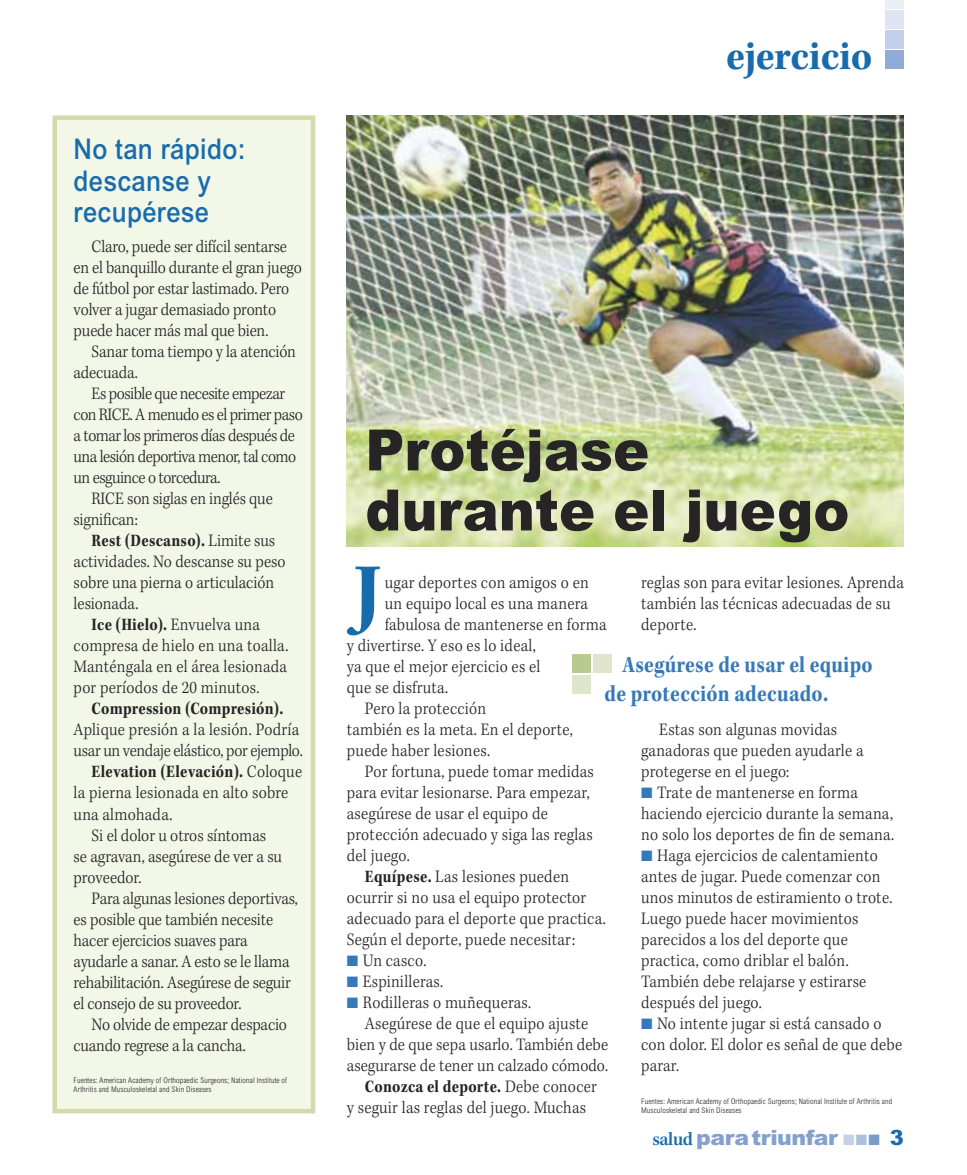
<style>
.page{position:relative;width:967px;height:1175px;background:#fff}
.page>*{position:absolute;margin:0;border:0;box-sizing:border-box;transform-origin:0 0}
.t1{font:85.2px "Kepler Std Bold Scn";color:#186cac}
.t2{font:900 57px/60px "Arial MT Std";color:#272425;scale:.95 1}
.t3{font:42px "Kepler Std Bold Scn";letter-spacing:-.01em;color:#186cac}
.t4{font:500 28.5px/31.5px "Arial MT Std";letter-spacing:.015em;color:#186cac;scale:.9 1}
.t5{font:24px/28.5px "Kepler Std Bold Scn";letter-spacing:.01em;color:#3679b9;scale:.9 1}
.t6{font:900 21px "Arial MT Std";letter-spacing:-.02em;color:#84a1ce;scale:1.05 1}
.t7{font:300 18px/21px "Kepler Std";letter-spacing:.01em;color:#272425;scale:.9 1}
.t8{font:300 18px/21px "Kepler Std";letter-spacing:-.01em;color:#272425;scale:.9 1}
.t9{font:18px "Kepler Std Bold Scn";letter-spacing:.015em;color:#272425;scale:.9 1}
.t10{font:300 18px "Kepler Std";letter-spacing:-.03em;color:#272425;scale:.9 1}
.t11{font:300 18px "Kepler Std";letter-spacing:-.025em;color:#272425;scale:.9 1}
.t12{font:300 condensed 7.8px/9.8px "Arial MT Std";letter-spacing:.015em;color:#272425}
.s1{font-family:"Kepler Std";font-weight:300}
.s2{font-family:"Kepler Std Bold Scn";font-weight:400}
.s3{color:#3679b9}
.s4{font-family:"Kepler Std Semibold Scn";font-weight:400;font-size:19.5px;color:#186cac}
.s5{color:#c5d1e8}
.s6{color:#aec0df}
.s7{color:#7a9bca}
.s8{color:#186cac}
</style>
<div class="page">
<div style="left:885px;top:51px;width:18px;height:18px;background:#90acd6"></div>
<div style="left:885px;top:31px;width:18px;height:18px;background:#c1cfe8"></div>
<div style="left:885px;top:10px;width:18px;height:18px;background:#dee4f3"></div>
<div style="left:885px;top:0;width:18px;height:8px;background:#eaeef7"></div>
<div style="left:52px;top:115px;width:263px;height:998px;background:#f2f7e8"></div>
<img style="left:347px;top:115px;width:556px;height:431px">
<div style="left:572px;top:654px;width:18px;height:18px;background:#b8ca90"></div>
<div style="left:572px;top:675px;width:18px;height:18px;background:#dde6cc"></div>
<div style="left:593px;top:654px;width:18px;height:18px;background:#dde6cc"></div>
<h3 class="t4" style="left:74px;top:133px;width:192px">No tan rápido: descanse y recupérese</h3>
<p class="t8" style="left:74px;top:237px;width:255px;text-indent:18px">Claro, puede ser difícil sentarse en el banquillo durante el gran juego de fútbol por estar lastimado. Pero volver a jugar demasiado pronto puede hacer más mal que bien.</p>
<p class="t8" style="left:74px;top:342px;width:248px;text-indent:18px">Sanar toma tiempo y la atención adecuada.</p>
<p class="t11" style="left:92px;top:383px;width:216px">Es posible que necesite empezar</p>
<p class="t10" style="left:74px;top:404px;width:256px">con RICE. A menudo es el primer paso</p>
<p class="t10" style="left:74px;top:425px;width:247px">a tomar los primeros días después de</p>
<p class="t10" style="left:74px;top:446px;width:249px">una lesión deportiva menor, tal como</p>
<p class="t10" style="left:74px;top:467px;width:165px">un esguince o torcedura.</p>
<p class="t7" style="left:92px;top:489px;width:203px">RICE son siglas en inglés que</p>
<p class="t8" style="left:74px;top:510px;width:73px">significan:</p>
<p class="t9" style="left:92px;top:530px;width:205px">Rest (Descanso). <span class="s1">Limite sus</span></p>
<p class="t7" style="left:74px;top:552px;width:237px">actividades. No descanse su peso sobre una pierna o articulación lesionada.</p>
<p class="t9" style="left:92px;top:614px;width:188px">Ice (Hielo). <span class="s1">Envuelva una</span></p>
<p class="t7" style="left:74px;top:636px;width:240px;text-align:justify">compresa de hielo en una toalla.<br>Manténgala en el área lesionada por períodos de 20 minutos.</p>
<p class="t9" style="left:92px;top:698px;width:215px">Compression (Compresión).</p>
<p class="t8" style="left:74px;top:720px;width:256px">Aplique presión a la lesión. Podría usar un vendaje elástico, por ejemplo.</p>
<p class="t9" style="left:92px;top:761px;width:235px">Elevation (Elevación). <span class="s1">Coloque</span></p>
<p class="t7" style="left:74px;top:783px;width:240px">la pierna lesionada en alto sobre una almohada.</p>
<p class="t7" style="left:74px;top:825px;width:233px;text-indent:18px">Si el dolor u otros síntomas se agravan, asegúrese de ver a su proveedor.</p>
<p class="t8" style="left:74px;top:888px;width:250px;text-indent:18px">Para algunas lesiones deportivas, es posible que también necesite hacer ejercicios suaves para ayudarle a sanar. A esto se le llama rehabilitación. Asegúrese de seguir el consejo de su proveedor.</p>
<p class="t8" style="left:74px;top:1014px;width:238px;text-indent:18px">No olvide de empezar despacio cuando regrese a la cancha.</p>
<p class="t12" style="left:74px;top:1075px;width:215px">Fuentes: American Academy of Orthopaedic Surgeons; National Institute of<br>Arthritis and Musculoskeletal and Skin Diseases</p>
<h3 class="t3" style="left:725px;top:32px;width:148px">ejercicio</h3>
<h2 class="t2" style="left:365px;top:418px;width:511px">Protéjase durante el juego</h2>
<p class="t7" style="left:640px;top:573px;width:293px">reglas son para evitar lesiones. Aprenda también las técnicas adecuadas de su deporte.</p>
<h1 class="t1" style="left:353px;top:545px;width:29px">J</h1>
<p class="t7" style="left:384px;top:573px;width:228px">ugar deportes con amigos o en</p>
<p class="t7" style="left:384px;top:594px;width:227px">un equipo local es una manera</p>
<p class="t7" style="left:384px;top:615px;width:248px">fabulosa de mantenerse en forma</p>
<p class="t7" style="left:347px;top:636px;width:211px">y divertirse. Y eso es lo ideal,</p>
<p class="t7" style="left:347px;top:657px;width:216px">ya que el mejor ejercicio es el</p>
<p class="t7" style="left:347px;top:678px;width:114px">que se disfruta.</p>
<p class="t7" style="left:365px;top:699px;width:136px">Pero la protección</p>
<p class="t7" style="left:347px;top:720px;width:252px">también es la meta. En el deporte,</p>
<p class="t7" style="left:347px;top:741px;width:160px">puede haber lesiones.</p>
<p class="t7" style="left:365px;top:762px;width:256px">Por fortuna, puede tomar medidas</p>
<p class="t7" style="left:347px;top:783px;width:271px">para evitar lesionarse. Para empezar,</p>
<p class="t7" style="left:347px;top:804px;width:225px">asegúrese de usar el equipo de</p>
<p class="t7" style="left:347px;top:825px;width:274px">protección adecuado y siga las reglas</p>
<p class="t7" style="left:347px;top:846px;width:71px">del juego.</p>
<p class="t7" style="left:365px;top:867px;width:228px"><span class="s2">Equípese.</span> Las lesiones pueden</p>
<p class="t7" style="left:347px;top:888px;width:267px">ocurrir si no usa el equipo protector</p>
<p class="t7" style="left:347px;top:909px;width:289px">adecuado para el deporte que practica.</p>
<p class="t7" style="left:347px;top:930px;width:255px">Según el deporte, puede necesitar:</p>
<p class="t7" style="left:347px;top:951px;width:90px"><span class="s3">■</span> Un casco.</p>
<p class="t7" style="left:347px;top:972px;width:108px"><span class="s3">■</span> Espinilleras.</p>
<p class="t7" style="left:347px;top:993px;width:206px"><span class="s3">■</span> Rodilleras o muñequeras.</p>
<p class="t7" style="left:365px;top:1014px;width:249px">Asegúrese de que el equipo ajuste</p>
<p class="t7" style="left:347px;top:1035px;width:292px">bien y de que sepa usarlo. También debe</p>
<p class="t7" style="left:347px;top:1056px;width:291px">asegurarse de tener un calzado cómodo.</p>
<p class="t9" style="left:365px;top:1076px;width:259px">Conozca el deporte. <span class="s1">Debe conocer</span></p>
<p class="t7" style="left:347px;top:1098px;width:267px">y seguir las reglas del juego. Muchas</p>
<h3 class="t5" style="left:604px;top:651px;width:299px;text-indent:18px">Asegúrese de usar el equipo de protección adecuado.</h3>
<p class="t7" style="left:640px;top:720px;width:248px;text-indent:18px">Estas son algunas movidas ganadoras que pueden ayudarle a protegerse en el juego:</p>
<p class="t7" style="left:640px;top:783px;width:282px"><span class="s3">■</span> Trate de mantenerse en forma haciendo ejercicio durante la semana, no solo los deportes de fin de semana.</p>
<p class="t7" style="left:640px;top:846px;width:280px"><span class="s3">■</span> Haga ejercicios de calentamiento antes de jugar. Puede comenzar con unos minutos de estiramiento o trote.<br>Luego puede hacer movimientos parecidos a los del deporte que practica, como driblar el balón.<br>También debe relajarse y estirarse después del juego.</p>
<p class="t7" style="left:640px;top:1014px;width:291px"><span class="s3">■</span> No intente jugar si está cansado o con dolor. El dolor es señal de que debe parar.</p>
<p class="t12" style="left:640px;top:1096px;width:252px">Fuentes: American Academy of Orthopaedic Surgeons; National Institute of Arthritis and<br>Musculoskeletal and Skin Diseases</p>
<p class="t6" style="left:652px;top:1124px;width:241px"><span class="s4">salud</span> para triunfar <span class="s5">■</span><span class="s6">■</span><span class="s7">■</span> <span class="s8">3</span></p>
</div>
